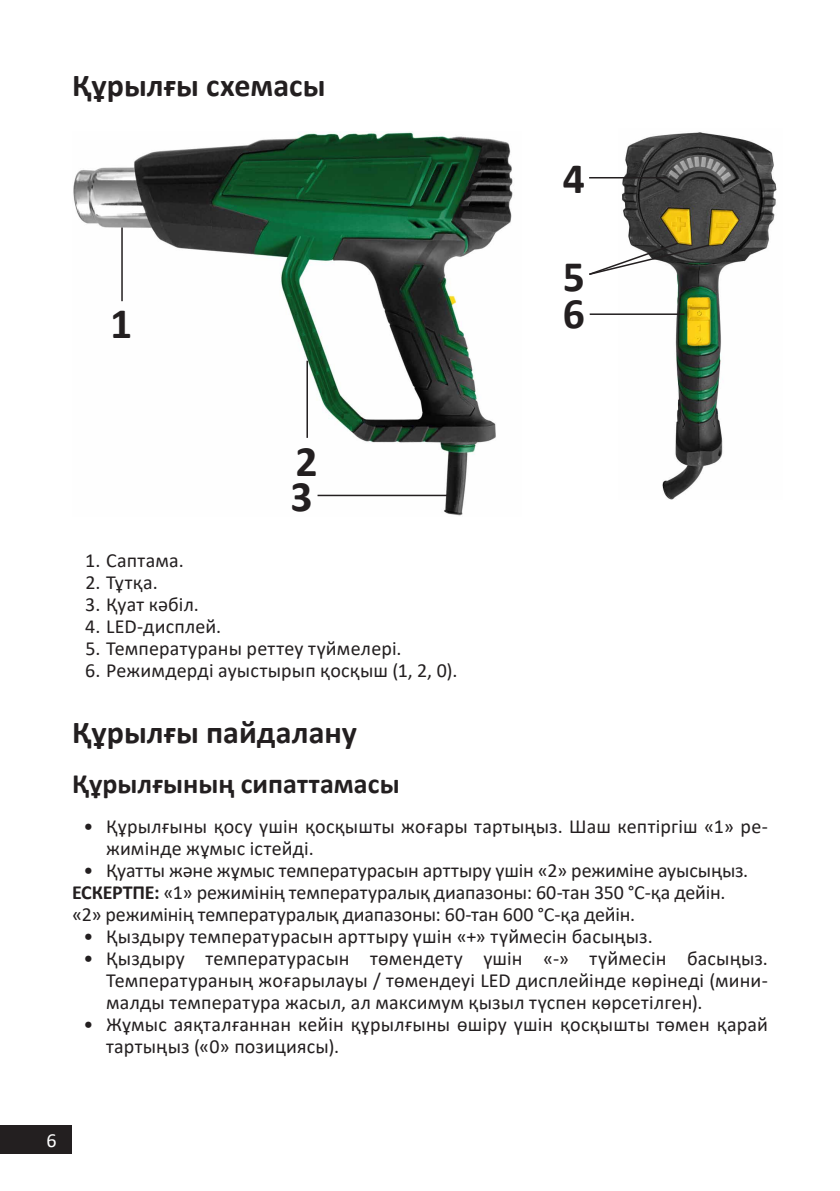
<style>
.page{position:relative;width:840px;height:1191px;background:#fff}
.page>*{position:absolute;margin:0;border:0;box-sizing:border-box;transform-origin:0 0}
.Цифры_на_схемах{font:700 43.6px "Calibri";color:#231f20}
.Заголовок_16{font:700 32px "Calibri";color:#231f20}
.Заголовок_14{font:700 28px "Calibri";color:#231f20}
.t1{font:20px/22px "Calibri";letter-spacing:.005em;color:#231f20}
.t2{font:20px "Calibri";color:#fff}
.s1{font-weight:700}
</style>
<div class="page">
<div style="left:0;top:1125px;width:72px;height:29px;background:#231f20"></div>
<img style="left:73px;top:132px;width:440px;height:384px">
<img style="left:618px;top:132px;width:159px;height:368px">
<hr style="left:121px;top:227px;width:2px;height:74px;background:#231f20">
<hr style="left:306px;top:361px;width:2px;height:77px;background:#231f20">
<hr style="left:317px;top:495px;width:131px;height:1px;background:#231f20">
<hr style="left:588px;top:177px;width:78px;height:1px;background:#231f20">
<svg style="left:589px;top:241px;width:121px;height:35px"></svg>
<hr style="left:589px;top:313px;width:95px;height:2px;background:#231f20">
<p class="Заголовок_16" style="left:72px;top:63px;width:255px">Құрылғы схемасы</p>
<p class="Цифры_на_схемах" style="left:110px;top:293px;width:24px">1</p>
<p class="Цифры_на_схемах" style="left:562px;top:148px;width:24px">4</p>
<p class="Цифры_на_схемах" style="left:562px;top:246px;width:24px">5</p>
<p class="Цифры_на_схемах" style="left:562px;top:283px;width:24px">6</p>
<p class="Цифры_на_схемах" style="left:295px;top:430px;width:24px">2</p>
<p class="Цифры_на_схемах" style="left:290px;top:466px;width:24px">3</p>
<p class="t1" style="left:85px;top:548px;width:100px">1. Саптама.</p>
<p class="t1" style="left:85px;top:570px;width:74px">2. Тұтқа.</p>
<p class="t1" style="left:85px;top:592px;width:115px">3. Қуат кәбіл.</p>
<p class="t1" style="left:85px;top:614px;width:137px">4. LED-дисплей.</p>
<p class="t1" style="left:85px;top:636px;width:317px">5. Температураны реттеу түймелері.</p>
<p class="t1" style="left:85px;top:658px;width:373px">6. Режимдерді ауыстырып қосқыш (1, 2, 0).</p>
<p class="Заголовок_16" style="left:72px;top:709px;width:286px">Құрылғы пайдалану</p>
<p class="Заголовок_14" style="left:72px;top:764px;width:329px">Құрылғының сипаттамасы</p>
<p class="t1" style="left:106px;top:814px;width:663px;text-indent:-23px">• Құрылғыны қосу үшін қосқышты жоғары тартыңыз. Шаш кептіргіш «1» ре&shy;жимінде жұмыс істейді.</p>
<p class="t1" style="left:83px;top:858px;width:666px">• Қуатты және жұмыс температурасын арттыру үшін «2» режиміне ауысыңыз.</p>
<p class="t1" style="left:72px;top:880px;width:654px"><span class="s1">ЕСКЕРТПЕ:</span> «1» режимінің температуралық диапазоны: 60-тан 350 °C-қа дейін.</p>
<p class="t1" style="left:72px;top:902px;width:564px">«2» режимінің температуралық диапазоны: 60-тан 600 °C-қа дейін.</p>
<p class="t1" style="left:83px;top:924px;width:570px">• Қыздыру температурасын арттыру үшін «+» түймесін басыңыз.</p>
<p class="t1" style="left:106px;top:946px;width:663px;text-align:justify;text-indent:-23px">• Қыздыру температурасын төмендету үшін «-» түймесін басыңыз.<br>Температураның жоғарылауы / төмендеуі LED дисплейінде көрінеді (мини&shy;малды температура жасыл, ал максимум қызыл түспен көрсетілген).</p>
<p class="t1" style="left:106px;top:1012px;width:663px;text-indent:-23px">• Жұмыс аяқталғаннан кейін құрылғыны өшіру үшін қосқышты төмен қарай тартыңыз («0» позициясы).</p>
<p class="t2" style="left:47px;top:1127px;width:12px">6</p>
</div>
